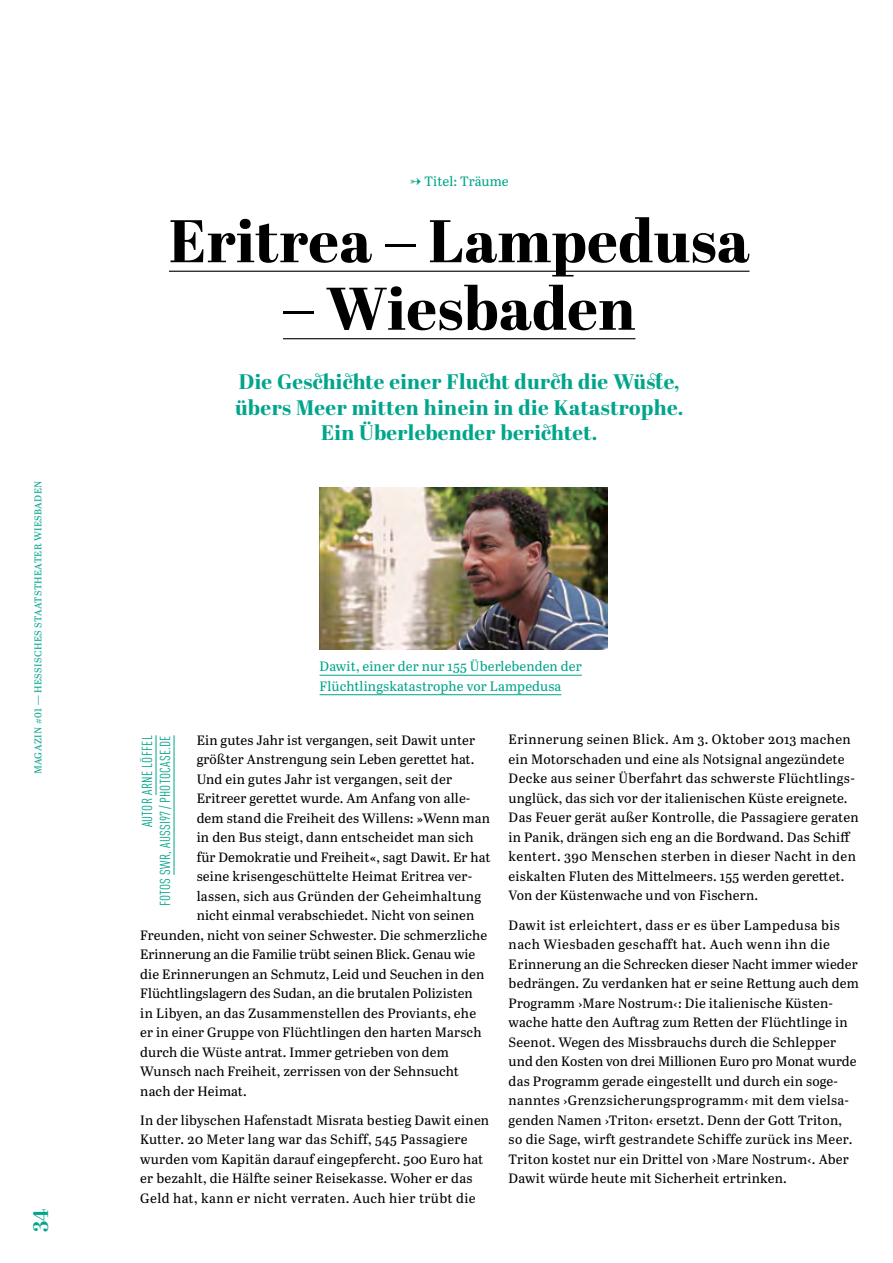
<style>
.page{position:relative;width:893px;height:1263px;background:#fff}
.page>*{position:absolute;margin:0;border:0;box-sizing:border-box;transform-origin:0 0}
.t1{font:800 60px "Abril Display";letter-spacing:.01em;color:#000}
.t2{font:800 21px/25.5px "Abril Display";letter-spacing:.015em;color:#00a58b;text-align:center}
.t3{font:700 21px "Abril Display";color:#00a58b}
.t4{font:condensed 14.25px/18px "DIN Pro";letter-spacing:.02em;color:#00a58b;text-align:right}
.t5{font:13.5px/19.5px "Abril Text";letter-spacing:.01em;color:#000}
.t6{font:13.5px/19.5px "Abril Text";letter-spacing:.01em;color:#00a58b}
.t7{font:9.75px "Abril Text";letter-spacing:.04em;color:#00a58b}
</style>
<div class="page">
<hr style="left:320px;top:675px;width:262px;height:1px;background:#00a58b">
<hr style="left:320px;top:694px;width:241px;height:1px;background:#00a58b">
<hr style="left:156px;top:735px;width:1px;height:60px;background:#00a58b">
<hr style="left:174px;top:735px;width:1px;height:140px;background:#00a58b">
<hr style="left:169px;top:271px;width:580px;height:1px;background:#000">
<hr style="left:283px;top:338px;width:352px;height:1px;background:#000">
<img style="left:320px;top:488px;width:287px;height:162px">
<p class="t7" style="left:31px;top:774px;width:295px;rotate:-90deg">MAGAZIN #01 — HESSISCHES STAATSTHEATER WIESBADEN</p>
<h2 class="t3" style="left:26px;top:1232px;width:25px;rotate:-90deg">34</h2>
<p class="t6" style="left:410px;top:171px;width:100px">U Titel: Träume</p>
<h1 class="t1" style="left:169px;top:199px;width:582px">Eritrea – Lampedusa</h1>
<h1 class="t1" style="left:283px;top:267px;width:354px">– Wiesbaden</h1>
<h2 class="t2" style="left:235px;top:370px;width:450px">Die Geschichte einer Flucht durch die Wüste, übers Meer mitten hinein in die Katastrophe.<br>Ein Überlebender berichtet.</h2>
<p class="t6" style="left:320px;top:656px;width:264px">Dawit, einer der nur 155 Überlebenden der<br>Flüchtlingskatastrophe vor Lampedusa</p>
<p class="t4" style="left:137px;top:906px;width:172px;rotate:-90deg">AUTOR ARNE LÖFFEL<br>FOTOS SWR, AUSSI97/ PHOTOCASE.DE</p>
<p class="t5" style="left:197px;top:729px;width:280px">Ein gutes Jahr ist vergangen, seit Dawit unter</p>
<p class="t5" style="left:197px;top:749px;width:279px">größter Anstrengung sein Leben gerettet hat.</p>
<p class="t5" style="left:197px;top:768px;width:257px">Und ein gutes Jahr ist vergangen, seit der</p>
<p class="t5" style="left:197px;top:788px;width:275px">Eritreer gerettet wurde. Am Anfang von alle-</p>
<p class="t5" style="left:197px;top:807px;width:295px">dem stand die Freiheit des Willens: »Wenn man</p>
<p class="t5" style="left:197px;top:827px;width:278px">in den Bus steigt, dann entscheidet man sich</p>
<p class="t5" style="left:197px;top:846px;width:295px">für Demokratie und Freiheit«, sagt Dawit. Er hat</p>
<p class="t5" style="left:197px;top:866px;width:277px">seine krisengeschüttelte Heimat Eritrea ver-</p>
<p class="t5" style="left:197px;top:885px;width:286px">lassen, sich aus Gründen der Geheimhaltung</p>
<p class="t5" style="left:197px;top:905px;width:279px">nicht einmal verabschiedet. Nicht von seinen</p>
<p class="t5" style="left:140px;top:924px;width:348px">Freunden, nicht von seiner Schwester. Die schmerzliche</p>
<p class="t5" style="left:140px;top:944px;width:336px">Erinnerung an die Familie trübt seinen Blick. Genau wie</p>
<p class="t5" style="left:140px;top:963px;width:346px">die Erinnerungen an Schmutz, Leid und Seuchen in den</p>
<p class="t5" style="left:140px;top:983px;width:334px">Flüchtlingslagern des Sudan, an die brutalen Polizisten</p>
<p class="t5" style="left:140px;top:1002px;width:337px">in Libyen, an das Zusammenstellen des Proviants, ehe</p>
<p class="t5" style="left:140px;top:1022px;width:343px">er in einer Gruppe von Flüchtlingen den harten Marsch</p>
<p class="t5" style="left:140px;top:1041px;width:310px">durch die Wüste antrat. Immer getrieben von dem</p>
<p class="t5" style="left:140px;top:1061px;width:320px">Wunsch nach Freiheit, zerrissen von der Sehnsucht</p>
<p class="t5" style="left:140px;top:1080px;width:108px">nach der Heimat.</p>
<p class="t5" style="left:140px;top:1110px;width:350px">In der libyschen Hafenstadt Misrata bestieg Dawit einen Kutter. 20 Meter lang war das Schiff, 545 Passagiere wurden vom Kapitän darauf eingepfercht. 500 Euro hat er bezahlt, die Hälfte seiner Reisekasse. Woher er das Geld hat, kann er nicht verraten. Auch hier trübt die</p>
<p class="t5" style="left:509px;top:729px;width:352px">Erinnerung seinen Blick. Am 3. Oktober 2013 machen ein Motorschaden und eine als Notsignal angezündete Decke aus seiner Überfahrt das schwerste Flüchtlings&shy;unglück, das sich vor der italienischen Küste ereignete.<br>Das Feuer gerät außer Kontrolle, die Passagiere geraten in Panik, drängen sich eng an die Bordwand. Das Schiff kentert. 390 Menschen sterben in dieser Nacht in den eiskalten Fluten des Mittelmeers. 155 werden gerettet.<br>Von der Küstenwache und von Fischern.</p>
<p class="t5" style="left:509px;top:914px;width:352px">Dawit ist erleichtert, dass er es über Lampedusa bis nach Wiesbaden geschafft hat. Auch wenn ihn die Erinnerung an die Schrecken dieser Nacht immer wieder bedrängen. Zu verdanken hat er seine Rettung auch dem Programm ›Mare Nostrum‹: Die italienische Küsten&shy;wache hatte den Auftrag zum Retten der Flüchtlinge in Seenot. Wegen des Missbrauchs durch die Schlepper und den Kosten von drei Millionen Euro pro Monat wurde das Programm gerade eingestellt und durch ein soge&shy;nanntes ›Grenzsicherungsprogramm‹ mit dem vielsa&shy;genden Namen ›Triton‹ ersetzt. Denn der Gott Triton, so die Sage, wirft gestrandete Schiffe zurück ins Meer.<br>Triton kostet nur ein Drittel von ›Mare Nostrum‹. Aber Dawit würde heute mit Sicherheit ertrinken.</p>
</div>
